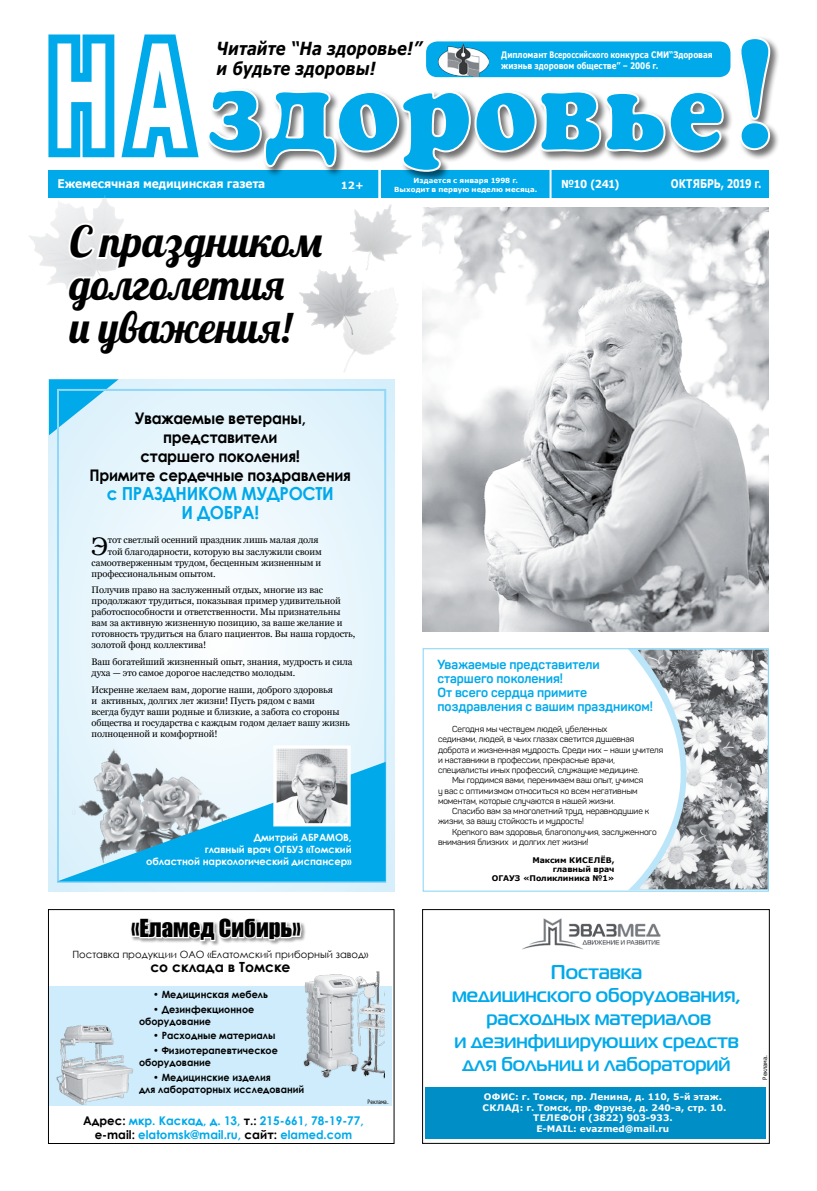
<style>
.page{position:relative;width:817px;height:1191px;background:#fff}
.page>*{position:absolute;margin:0;border:0;box-sizing:border-box;transform-origin:0 0}
.t1{font:700 144px "Verdana";color:#fff;scale:.51 1}
.t2{font:43px/43px "Lobster";color:#000}
.t3{font:25.4px "Georgia";color:#000}
.t4{font:22.8px "Impact";color:#000}
.t5{font:700 20px/23px "Magistral C";color:#00a9ea;text-align:center}
.t6{font:italic 700 18px/20px "Verdana";color:#000;scale:.83 1}
.t7{font:700 18px/19px "Century Gothic";letter-spacing:-.02em;color:#00a9ea;text-align:center;scale:.94 1}
.t8{font:700 16px/19px "Century Gothic";letter-spacing:-.02em;color:#000;text-align:center;scale:.94 1}
.t9{font:700 14px "Century Gothic";color:#000}
.t10{font:700 13px/14px "Panton";color:#00a9ea}
.t11{font:700 12px/14.4px "Century Gothic";color:#00a9ea;text-align:center}
.t12{font:700 12px "Verdana";letter-spacing:-.015em;color:#fff;scale:.89 1}
.t13{font:700 12px "Verdana";letter-spacing:-.015em;color:#fff;scale:.77 1}
.t14{font:700 11px "Verdana";color:#fff;scale:.92 1}
.t15{font:700 10px/12px "Century Gothic";color:#000;scale:.96 1}
.t16{font:700 10px/12px "Century Gothic";letter-spacing:-.01em;color:#fff;text-align:right}
.t17{font:10px "Century Gothic";color:#000}
.t18{font:700 10px "Verdana";color:#fff}
.t19{font:9.5px/11px "Georgia";letter-spacing:-.01em;color:#000}
.t20{font:700 9px/10.8px "Verdana";color:#fff;text-align:center}
.t21{font:700 9px/10.8px "Verdana";color:#fff;scale:.8 1}
.t22{font:8.6px "Panton";letter-spacing:-.01em;color:#000}
.t23{font:700 7.8px/9px "Verdana";letter-spacing:-.01em;color:#000;text-align:right}
.t24{font:700 7px/8.4px "Verdana";letter-spacing:.005em;color:#fff;text-align:center}
.t25{font:6px "Verdana";letter-spacing:-.005em;color:#000;scale:.89 1}
.t26{font:6px "Verdana";letter-spacing:-.005em;color:#000;scale:.75 1}
.s1{color:#000}
</style>
<div class="page">
<div style="left:48px;top:171px;width:720px;height:27px;background:#00a9ea"></div>
<div style="left:206px;top:87px;width:527px;height:95px;background:#000;opacity:.56"></div>
<svg style="left:206px;top:88px;width:518px;height:85px"></svg>
<div style="left:738px;top:36px;width:41px;height:124px;background:#000;opacity:.56"></div>
<svg style="left:738px;top:36px;width:33px;height:115px"></svg>
<hr style="left:549px;top:165px;width:2px;height:39px;background:#fff">
<hr style="left:378px;top:167px;width:2px;height:46px;background:#fff">
<img style="left:523px;top:918px;width:138px;height:32px">
<div style="left:422px;top:909px;width:347px;height:234px;border:1px solid #000"></div>
<div style="left:425px;top:1087px;width:340px;height:51px;background:#008ec6"></div>
<div style="left:49px;top:986px;width:342px;height:119px;background:#ceecfb"></div>
<div style="left:48px;top:909px;width:346px;height:234px;border:1px solid #000"></div>
<img style="left:48px;top:1015px;width:95px;height:99px">
<img style="left:303px;top:971px;width:81px;height:107px">
<div style="left:130px;top:917px;width:176px;height:28px;background:#000;opacity:.39"></div>
<svg style="left:129px;top:909px;width:173px;height:34px"></svg>
<div style="left:426px;top:41px;width:304px;height:36px;background:#00a9ea;border-radius:11px"></div>
<img style="left:438px;top:43px;width:50px;height:33px">
<svg style="left:48px;top:379px;width:346px;height:512px;fill:#e9f6fd"></svg>
<svg style="left:49px;top:379px;width:70px;height:56px;background:#75cff3"></svg>
<div style="left:57px;top:389px;width:329px;height:494px;border:2px solid #91d8f6"></div>
<img style="left:64px;top:745px;width:169px;height:17px">
<svg style="left:57px;top:762px;width:328px;height:119px;background:#66bde0"></svg>
<img style="left:277px;top:749px;width:69px;height:73px">
<div style="left:273px;top:745px;width:77px;height:81px;border:3px solid #fff"></div>
<div style="left:422px;top:648px;width:346px;height:243px;border:1px solid #81d4f5"></div>
<img style="left:637px;top:649px;width:130px;height:240px">
<img style="left:422px;top:207px;width:346px;height:424px">
<img style="left:346px;top:204px;width:66px;height:70px">
<img style="left:327px;top:274px;width:69px;height:111px">
<img style="left:29px;top:195px;width:86px;height:90px">
<svg style="left:65px;top:213px;width:262px;height:116px"></svg>
<svg style="left:48px;top:34px;width:161px;height:132px"></svg>
<h1 class="t1" style="left:51px;top:-6px;width:272px">Н А</h1>
<h3 class="t6" style="left:216px;top:38px;width:249px">Читайте “На здоровье!” и будьте здоровы!</h3>
<p class="t21" style="left:501px;top:49px;width:266px">Дипломант Всероссийского конкурса СМИ“Здоровая жизньв здоровом обществе” – 2006 г.</p>
<p class="t24" style="left:394px;top:176px;width:144px">Издается с января 1998 г.<br>Выходит в первую неделю месяца.</p>
<p class="t12" style="left:58px;top:175px;width:235px">Ежемесячная медицинская газета</p>
<p class="t18" style="left:341px;top:178px;width:24px">12+</p>
<p class="t14" style="left:561px;top:176px;width:65px">№10 (241)</p>
<h2 class="t2" style="left:70px;top:219px;width:254px">С праздником долголетия<br>и уважения!</h2>
<p class="t13" style="left:670px;top:175px;width:119px">ОКТЯБРЬ, 2019 г.</p>
<h3 class="t8" style="left:90px;top:407px;width:279px">Уважаемые ветераны, представители<br>старшего поколения!<br>Примите сердечные поздравления</h3>
<h3 class="t7" style="left:107px;top:483px;width:243px">с ПРАЗДНИКОМ МУДРОСТИ<br>И ДОБРА!</h3>
<h3 class="t3" style="left:91px;top:530px;width:18px">Э</h3>
<p class="t19" style="left:108px;top:535px;width:212px">тот светлый осенний праздник лишь малая доля</p>
<p class="t19" style="left:108px;top:546px;width:215px">той благодарности, которую вы заслужили своим</p>
<p class="t19" style="left:91px;top:557px;width:231px">самоотверженным трудом, бесценным жизненным и</p>
<p class="t19" style="left:91px;top:568px;width:126px">профессиональным опытом.</p>
<p class="t19" style="left:91px;top:584px;width:265px">Получив право на заслуженный отдых, многие из вас продолжают трудиться, показывая пример удивительной работоспособности и ответственности. Мы признательны вам за активную жизненную позицию, за ваше желание и готовность трудиться на благо пациентов. Вы наша гордость, золотой фонд коллектива!</p>
<p class="t19" style="left:91px;top:656px;width:262px">Ваш богатейший жизненный опыт, знания, мудрость и сила духа — это самое дорогое наследство молодым.</p>
<p class="t19" style="left:91px;top:684px;width:260px">Искренне желаем вам, дорогие наши, доброго здоровья<br>и активных, долгих лет жизни! Пусть рядом с вами<br>всегда будут ваши родные и близкие, а забота со стороны общества и государства с каждым годом делает вашу жизнь полноценной и комфортной!</p>
<p class="t16" style="left:146px;top:830px;width:207px">Дмитрий АБРАМОВ,<br>главный врач ОГБУЗ «Томский<br>областной наркологический диспансер»</p>
<h3 class="t4" style="left:131px;top:910px;width:171px">«Eламед Сибирь»</h3>
<h3 class="t10" style="left:437px;top:657px;width:217px">Уважаемые представители старшего поколения!<br>От всего сердца примите поздравления с вашим праздником!</h3>
<p class="t22" style="left:452px;top:723px;width:157px">Сегодня мы чествуем людей, убеленных</p>
<p class="t22" style="left:438px;top:734px;width:198px">сединами, людей, в чьих глазах светится душевная</p>
<p class="t22" style="left:438px;top:744px;width:226px">доброта и жизненная мудрость. Среди них – наши учителя</p>
<p class="t22" style="left:438px;top:754px;width:179px">и наставники в профессии, прекрасные врачи,</p>
<p class="t22" style="left:438px;top:764px;width:203px">специалисты иных профессий, служащие медицине.</p>
<p class="t22" style="left:452px;top:775px;width:192px">Мы гордимся вами, перенимаем ваш опыт, учимся</p>
<p class="t22" style="left:438px;top:785px;width:201px">у вас с оптимизмом относиться ко всем негативным</p>
<p class="t22" style="left:438px;top:795px;width:178px">моментам, которые случаются в нашей жизни.</p>
<p class="t22" style="left:452px;top:806px;width:198px">Спасибо вам за многолетний труд, неравнодушие к</p>
<p class="t22" style="left:438px;top:816px;width:147px">жизни, за вашу стойкость и мудрость!</p>
<p class="t22" style="left:452px;top:826px;width:206px">Крепкого вам здоровья, благополучия, заслуженного</p>
<p class="t22" style="left:438px;top:836px;width:152px">внимания близких и долгих лет жизни!</p>
<p class="t23" style="left:492px;top:855px;width:124px">Максим КИСЕЛЁВ,<br>главный врач<br>ОГАУЗ «Поликлиника №1»</p>
<p class="t17" style="left:72px;top:947px;width:297px">Поставка продукции ОАО «Елатомский приборный завод»</p>
<h3 class="t9" style="left:150px;top:956px;width:142px">со склада в Томске</h3>
<p class="t15" style="left:153px;top:987px;width:121px">• Медицинская мебель</p>
<p class="t15" style="left:139px;top:1002px;width:121px;text-indent:14px">• Дезинфекционное оборудование</p>
<p class="t15" style="left:153px;top:1029px;width:129px">• Расходные материалы</p>
<p class="t15" style="left:139px;top:1044px;width:146px;text-indent:14px">• Физиотерапевтическое оборудование</p>
<p class="t15" style="left:139px;top:1071px;width:174px;text-indent:14px">• Медицинские изделия<br>для лабораторных исследований</p>
<p class="t26" style="left:367px;top:1098px;width:30px">Реклама.</p>
<p class="t11" style="left:83px;top:1112px;width:282px"><span class="s1">Адрес:</span> мкр. Каскад, д. 13, <span class="s1">т.:</span> 215-661, 78-19-77, <span class="s1">е-mail:</span> elatomsk@mail.ru, <span class="s1">сайт:</span> elamed.com</p>
<h3 class="t5" style="left:452px;top:960px;width:290px">Поставка<br>медицинского оборудования, расходных материалов<br>и дезинфицирующих средств для больниц и лабораторий</h3>
<p class="t20" style="left:482px;top:1090px;width:245px">ОФИС: г. Томск, пр. Ленина, д. 110, 5-й этаж.<br>СКЛАД: г. Томск, пр. Фрунзе, д. 240-а, стр. 10.<br>ТЕЛЕФОН (3822) 903-933.<br>E-MAIL: еvazmed@mail.ru</p>
<p class="t25" style="left:760px;top:1079px;width:29px;rotate:-90deg">Реклама.</p>
</div>
